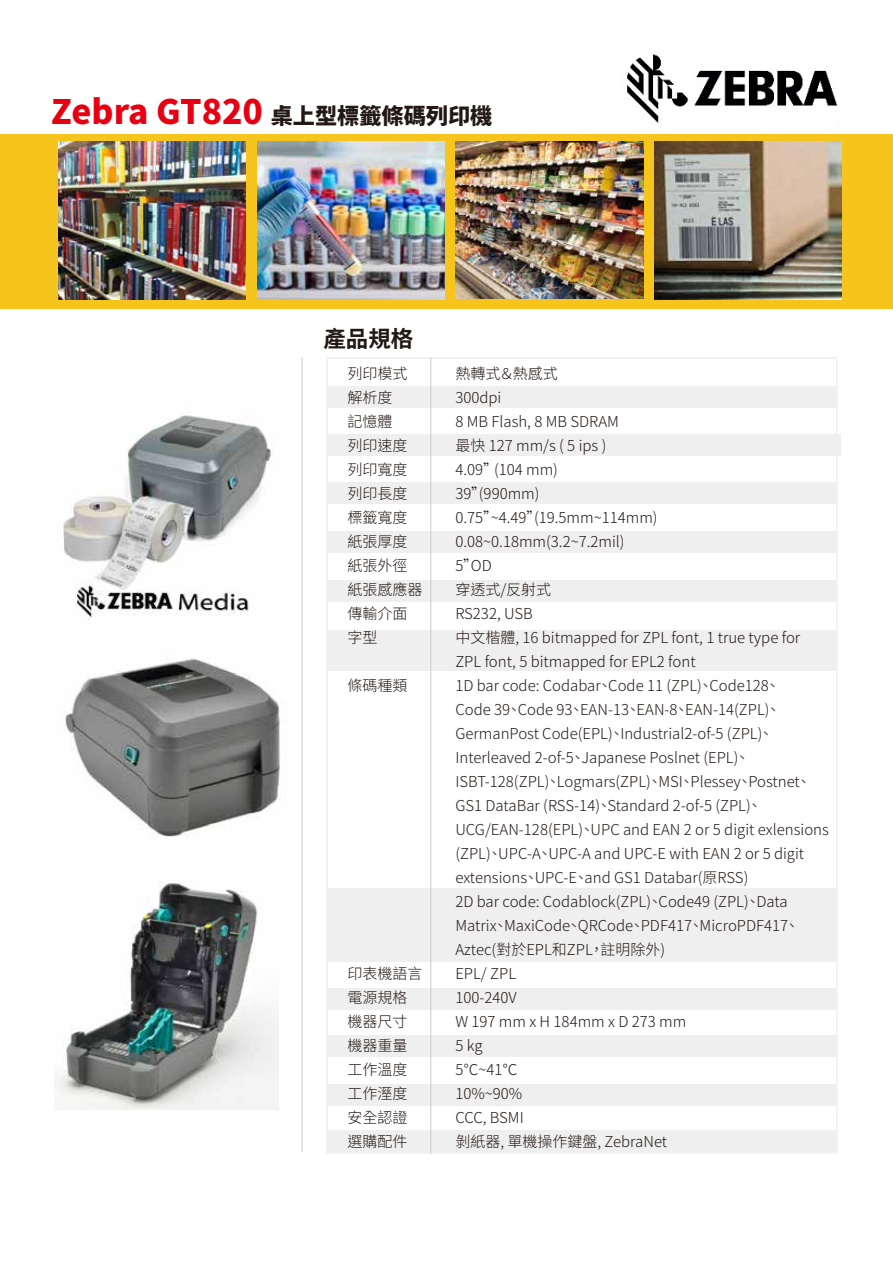
<style>
.page{position:relative;width:893px;height:1263px;background:#fff}
.page>*{position:absolute;margin:0;border:0;box-sizing:border-box;transform-origin:0 0}
.t1{font:900 33.6px "Noto Sans CJ Ktc";color:#e60012}
.t2{font:700 22.5px "Noto Sans Hant";color:#221815}
.t3{font:300 15px/24px "Noto Sans CJ Ktc";color:#221815}
.s1{font-size:22.2px;color:#221815}
</style>
<div class="page">
<div style="left:0;top:134px;width:893px;height:175px;background:#f5c51d"></div>
<img style="left:627px;top:54px;width:210px;height:69px">
<hr style="left:302px;top:357px;width:1px;height:795px;background:#ccc">
<div style="left:328px;top:386px;width:508px;height:22px;background:#efefef"></div>
<div style="left:328px;top:434px;width:513px;height:22px;background:#efefef"></div>
<div style="left:328px;top:482px;width:508px;height:21px;background:#efefef"></div>
<div style="left:328px;top:531px;width:508px;height:21px;background:#efefef"></div>
<div style="left:328px;top:580px;width:508px;height:21px;background:#efefef"></div>
<div style="left:328px;top:630px;width:508px;height:41px;background:#efefef"></div>
<div style="left:328px;top:988px;width:508px;height:21px;background:#efefef"></div>
<div style="left:328px;top:1035px;width:508px;height:22px;background:#efefef"></div>
<div style="left:328px;top:1084px;width:508px;height:22px;background:#efefef"></div>
<div style="left:328px;top:1130px;width:508px;height:22px;background:#efefef"></div>
<div style="left:328px;top:888px;width:508px;height:74px;background:#efefef"></div>
<img style="left:63px;top:415px;width:208px;height:205px">
<img style="left:56px;top:883px;width:222px;height:227px">
<img style="left:65px;top:658px;width:215px;height:180px">
<img style="left:59px;top:142px;width:187px;height:157px">
<img style="left:257px;top:142px;width:187px;height:157px">
<img style="left:456px;top:142px;width:187px;height:157px">
<img style="left:654px;top:142px;width:188px;height:157px">
<hr style="left:431px;top:358px;width:1px;height:795px;background:#ccc">
<p class="t1" style="left:51px;top:92px;width:443px">Zebra GT820 <span class="s1">桌上型標籤條碼列印機</span></p>
<p class="t2" style="left:323px;top:326px;width:91px">產品規格</p>
<p class="t3" style="left:347px;top:362px;width:61px">列印模式</p>
<p class="t3" style="left:455px;top:362px;width:104px">熱轉式＆熱感式</p>
<p class="t3" style="left:347px;top:386px;width:46px">解析度</p>
<p class="t3" style="left:455px;top:386px;width:48px">300dpi</p>
<p class="t3" style="left:347px;top:410px;width:46px">記憶體</p>
<p class="t3" style="left:455px;top:410px;width:165px">8 MB Flash, 8 MB SDRAM</p>
<p class="t3" style="left:347px;top:434px;width:61px">列印速度</p>
<p class="t3" style="left:455px;top:434px;width:153px">最快 127 mm/s ( 5 ips )</p>
<p class="t3" style="left:347px;top:458px;width:61px">列印寬度</p>
<p class="t3" style="left:455px;top:458px;width:104px">4.09”(104 mm)</p>
<p class="t3" style="left:347px;top:482px;width:61px">列印長度</p>
<p class="t3" style="left:455px;top:482px;width:86px">39”(990mm)</p>
<p class="t3" style="left:347px;top:506px;width:61px">標籤寬度</p>
<p class="t3" style="left:455px;top:506px;width:204px">0.75”~4.49”(19.5mm~114mm)</p>
<p class="t3" style="left:347px;top:530px;width:61px">紙張厚度</p>
<p class="t3" style="left:455px;top:530px;width:171px">0.08~0.18mm(3.2~7.2mil)</p>
<p class="t3" style="left:347px;top:554px;width:61px">紙張外徑</p>
<p class="t3" style="left:455px;top:554px;width:38px">5”OD</p>
<p class="t3" style="left:347px;top:578px;width:76px">紙張感應器</p>
<p class="t3" style="left:455px;top:578px;width:97px">穿透式/反射式</p>
<p class="t3" style="left:347px;top:602px;width:61px">傳輸介面</p>
<p class="t3" style="left:455px;top:602px;width:79px">RS232, USB</p>
<p class="t3" style="left:347px;top:626px;width:31px">字型</p>
<p class="t3" style="left:455px;top:626px;width:346px">中文楷體, 16 bitmapped for ZPL font, 1 true type for<br>ZPL font, 5 bitmapped for EPL2 font</p>
<p class="t3" style="left:347px;top:674px;width:61px">條碼種類</p>
<p class="t3" style="left:455px;top:674px;width:375px">1D bar code: Codabar、Code 11 (ZPL)、Code128、<br>Code 39、Code 93、EAN-13、EAN-8、EAN-14(ZPL)、GermanPost Code(EPL)、Industrial2-of-5 (ZPL)、Interleaved 2-of-5、Japanese Poslnet (EPL)、ISBT-128(ZPL)、Logmars(ZPL)、MSI、Plessey、Postnet、GS1 DataBar (RSS-14)、Standard 2-of-5 (ZPL)、UCG/EAN-128(EPL)、UPC and EAN 2 or 5 digit exlensions (ZPL)、UPC-A、UPC-A and UPC-E with EAN 2 or 5 digit extensions、UPC-E、and GS1 Databar(原RSS)<br>2D bar code: Codablock(ZPL)、Code49 (ZPL)、Data Matrix、MaxiCode、QRCode、PDF417、MicroPDF417、Aztec(對於EPL和ZPL，註明除外)</p>
<p class="t3" style="left:347px;top:962px;width:76px">印表機語言</p>
<p class="t3" style="left:455px;top:962px;width:62px">EPL/ ZPL</p>
<p class="t3" style="left:347px;top:986px;width:61px">電源規格</p>
<p class="t3" style="left:455px;top:986px;width:63px">100-240V</p>
<p class="t3" style="left:347px;top:1010px;width:61px">機器尺寸</p>
<p class="t3" style="left:455px;top:1010px;width:232px">W 197 mm x H 184mm x D 273 mm</p>
<p class="t3" style="left:347px;top:1034px;width:61px">機器重量</p>
<p class="t3" style="left:455px;top:1034px;width:29px">5 kg</p>
<p class="t3" style="left:347px;top:1058px;width:61px">工作溫度</p>
<p class="t3" style="left:455px;top:1058px;width:64px">5℃~41℃</p>
<p class="t3" style="left:347px;top:1082px;width:61px">工作溼度</p>
<p class="t3" style="left:455px;top:1082px;width:69px">10%~90%</p>
<p class="t3" style="left:347px;top:1106px;width:61px">安全認證</p>
<p class="t3" style="left:455px;top:1106px;width:70px">CCC, BSMI</p>
<p class="t3" style="left:347px;top:1130px;width:61px">選購配件</p>
<p class="t3" style="left:455px;top:1130px;width:213px">剝紙器, 單機操作鍵盤, ZebraNet</p>
</div>
